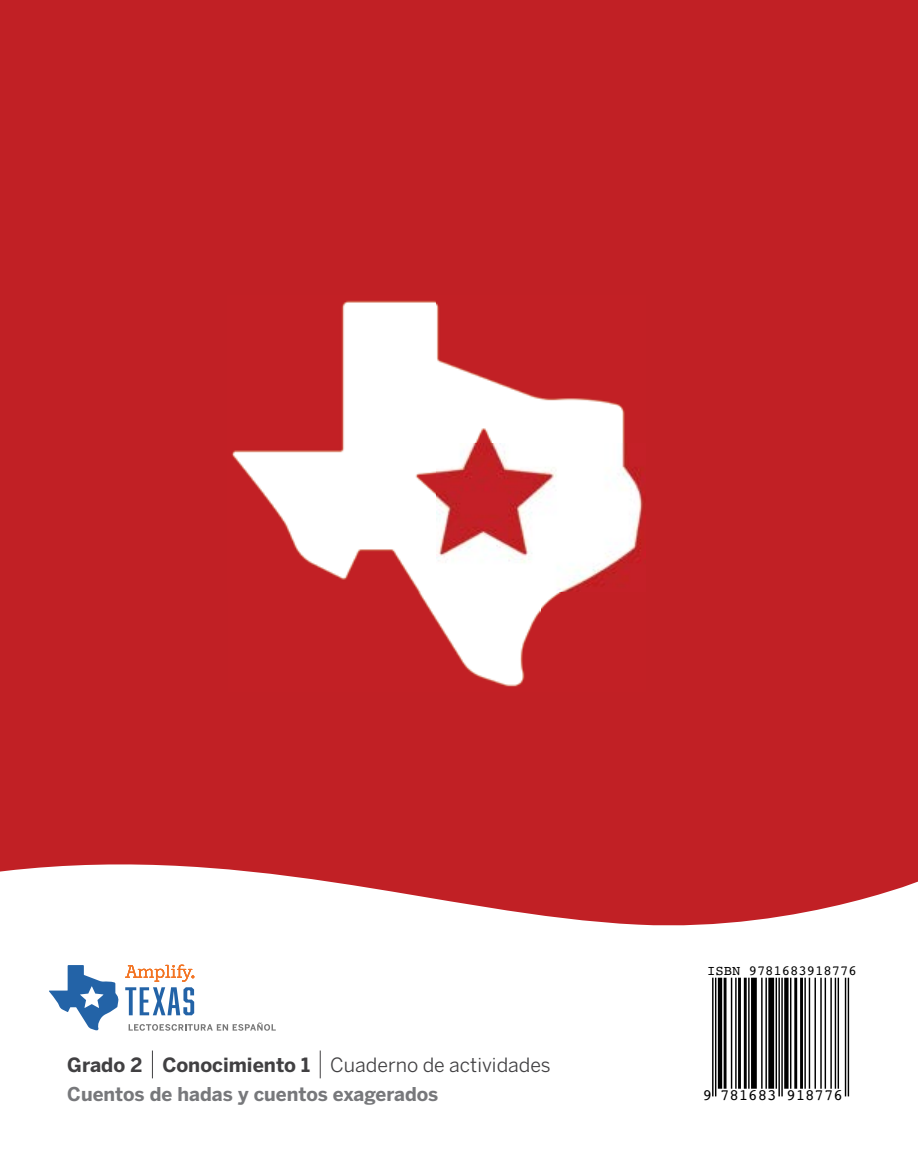
<style>
.page{position:relative;width:918px;height:1175px;background:#fff}
.page>*{position:absolute;margin:0;border:0;box-sizing:border-box;transform-origin:0 0}
.t1{font:19.5px "Benton Sans";color:#414042}
.t2{font:700 18.9px "Benton Sans";color:#77787b}
.t3{font:15.75px "OCRB";color:#000}
.t4{font:13.8px "OCRB";color:#000}
.s1{font-weight:700}
</style>
<div class="page">
<div style="left:0;top:0;width:918px;height:1174px;background:#c12025"></div>
<img style="left:231px;top:300px;width:415px;height:387px">
<svg style="left:0;top:864px;width:918px;height:310px;background:#f7e6e7"></svg>
<hr style="left:712px;top:977px;width:2px;height:119px;background:#000">
<hr style="left:715px;top:977px;width:1px;height:119px;background:#000">
<hr style="left:718px;top:977px;width:4px;height:111px;background:#000">
<hr style="left:724px;top:977px;width:3px;height:111px;background:#000">
<hr style="left:731px;top:977px;width:1px;height:111px;background:#000">
<hr style="left:735px;top:977px;width:2px;height:111px;background:#000">
<hr style="left:738px;top:977px;width:3px;height:111px;background:#000">
<hr style="left:744px;top:977px;width:3px;height:111px;background:#000">
<hr style="left:748px;top:977px;width:2px;height:111px;background:#000">
<div style="left:751px;top:977px;width:6px;height:111px;background:#000"></div>
<hr style="left:761px;top:977px;width:2px;height:111px;background:#000">
<hr style="left:765px;top:977px;width:2px;height:111px;background:#000">
<div style="left:768px;top:977px;width:6px;height:111px;background:#000"></div>
<hr style="left:776px;top:977px;width:1px;height:111px;background:#000">
<hr style="left:778px;top:977px;width:2px;height:119px;background:#000">
<hr style="left:781px;top:977px;width:2px;height:119px;background:#000">
<div style="left:784px;top:977px;width:5px;height:111px;background:#000"></div>
<hr style="left:790px;top:977px;width:1px;height:111px;background:#000">
<hr style="left:794px;top:977px;width:3px;height:111px;background:#000">
<hr style="left:800px;top:977px;width:3px;height:111px;background:#000">
<hr style="left:804px;top:977px;width:2px;height:111px;background:#000">
<hr style="left:809px;top:977px;width:1px;height:111px;background:#000">
<hr style="left:815px;top:977px;width:1px;height:111px;background:#000">
<hr style="left:820px;top:977px;width:2px;height:111px;background:#000">
<hr style="left:825px;top:977px;width:1px;height:111px;background:#000">
<hr style="left:830px;top:977px;width:2px;height:111px;background:#000">
<hr style="left:835px;top:977px;width:1px;height:111px;background:#000">
<hr style="left:838px;top:977px;width:1px;height:111px;background:#000">
<hr style="left:845px;top:977px;width:1px;height:119px;background:#000">
<hr style="left:848px;top:977px;width:1px;height:119px;background:#000">
<svg style="left:125px;top:964px;width:69px;height:17px"></svg>
<svg style="left:129px;top:1022px;width:147px;height:8px"></svg>
<svg style="left:125px;top:987px;width:69px;height:28px;background:#9dbad8"></svg>
<svg style="left:49px;top:965px;width:70px;height:65px;background:#9bb8d6"></svg>
<svg style="left:152px;top:1050px;width:1px;height:28px"></svg>
<svg style="left:320px;top:1050px;width:1px;height:28px"></svg>
<p class="t1" style="left:67px;top:1053px;width:485px"><span class="s1">Grado 2 Conocimiento 1</span> Cuaderno de actividades</p>
<p class="t2" style="left:67px;top:1082px;width:373px">Cuentos de hadas y cuentos exagerados</p>
<p class="t4" style="left:707px;top:959px;width:151px">ISBN 9781683918776</p>
<p class="t3" style="left:703px;top:1083px;width:142px">9 781683 918776</p>
</div>
